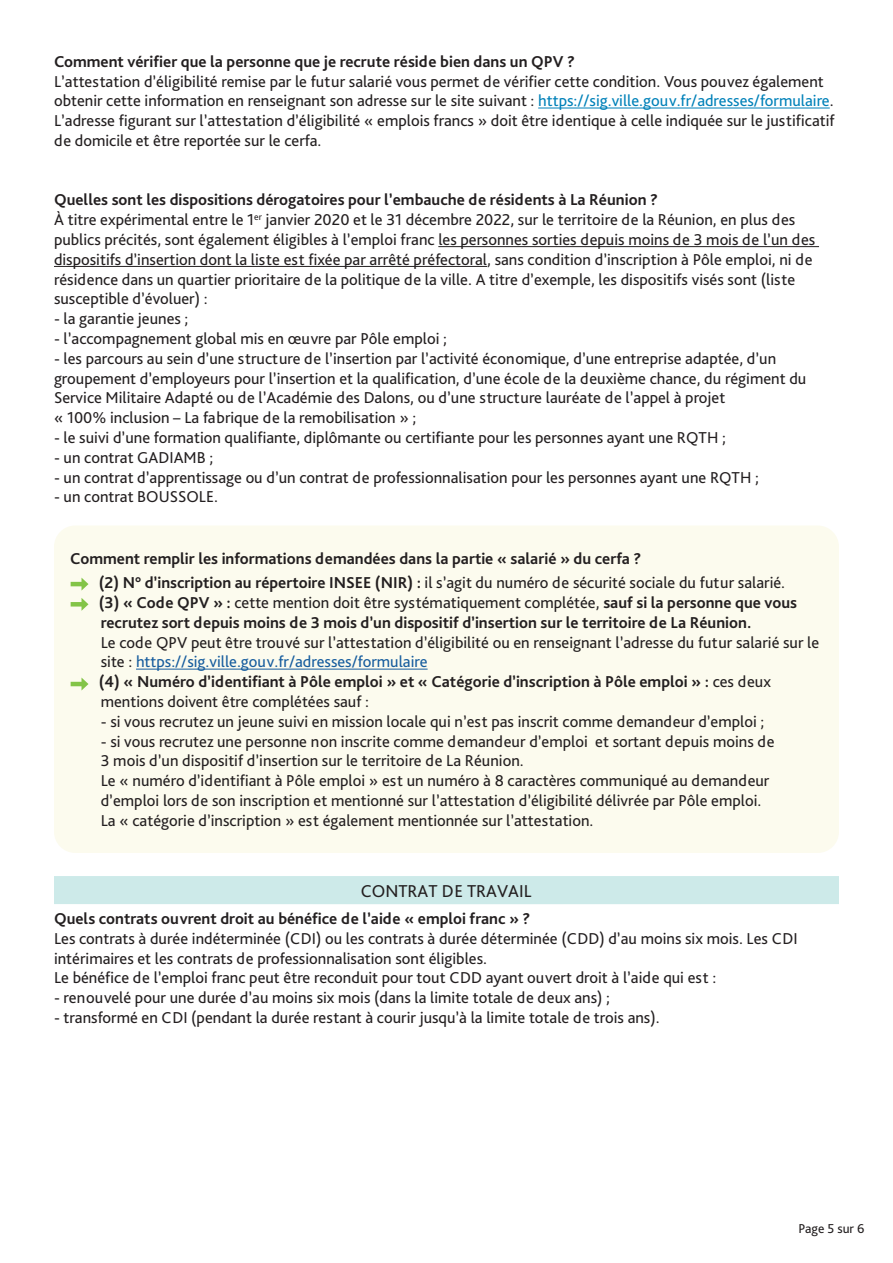
<style>
.page{position:relative;width:893px;height:1263px;background:#fff}
.page>*{position:absolute;margin:0;border:0;box-sizing:border-box;transform-origin:0 0}
.t1{font:18px "Bliss Pro";color:#231f20}
.t2{font:16.5px/19.8px "Bliss Pro";color:#231f20}
.t3{font:700 16.5px "Bliss Pro";color:#231f20}
.t4{font:16.5px "Bliss Pro";color:#175d9e}
.t5{font:13.5px "Bliss Pro";color:#231f20}
.s1{font-weight:700}
.s2{color:#0181b9}
.s3{color:#231f20}
.s4{font-weight:400}
</style>
<div class="page">
<hr style="left:538px;top:108px;width:292px;height:1px;background:#0181b9">
<hr style="left:438px;top:246px;width:381px;height:1px;background:#231f20">
<hr style="left:54px;top:266px;width:433px;height:1px;background:#231f20">
<div style="left:54px;top:525px;width:785px;height:328px;background:#fcfbee;border-radius:21px"></div>
<hr style="left:136px;top:669px;width:292px;height:1px;background:#175d9e">
<hr style="left:71px;top:582px;width:12px;height:4px;background:#83c447">
<svg style="left:82px;top:578px;width:6px;height:12px"></svg>
<hr style="left:71px;top:602px;width:12px;height:4px;background:#83c447">
<svg style="left:82px;top:598px;width:6px;height:12px"></svg>
<hr style="left:71px;top:682px;width:12px;height:4px;background:#83c447">
<svg style="left:82px;top:678px;width:6px;height:12px"></svg>
<div style="left:54px;top:876px;width:785px;height:28px;background:#cdeae9"></div>
<p class="t2" style="left:54px;top:51px;width:782px"><span class="s1">Comment vérifier que la personne que je recrute réside bien dans un QPV ?<br></span>L’attestation d’éligibilité remise par le futur salarié vous permet de vérifier cette condition. Vous pouvez également obtenir cette information en renseignant son adresse sur le site suivant : <span class="s2">https://sig.ville.gouv.fr/adresses/formulaire</span>.<br>L’adresse figurant sur l’attestation d’éligibilité « emplois francs » doit être identique à celle indiquée sur le justificatif de domicile et être reportée sur le cerfa.</p>
<p class="t2" style="left:54px;top:190px;width:763px"><span class="s1">Quelles sont les dispositions dérogatoires pour l’embauche de résidents à La Réunion ?<br></span>À titre expérimental entre le 1<sup>er</sup> janvier 2020 et le 31 décembre 2022, sur le territoire de la Réunion, en plus des publics précités, sont également éligibles à l’emploi franc les personnes sorties depuis moins de 3 mois de l’un des dispositifs d’insertion dont la liste est fixée par arrêté préfectoral, sans condition d’inscription à Pôle emploi, ni de résidence dans un quartier prioritaire de la politique de la ville. A titre d’exemple, les dispositifs visés sont (liste susceptible d’évoluer) :</p>
<p class="t2" style="left:54px;top:308px;width:136px">- la garantie jeunes ;</p>
<p class="t2" style="left:54px;top:328px;width:395px">- l’accompagnement global mis en œuvre par Pôle emploi ;</p>
<p class="t2" style="left:54px;top:348px;width:754px">- les parcours au sein d’une structure de l’insertion par l’activité économique, d’une entreprise adaptée, d’un groupement d’employeurs pour l’insertion et la qualification, d’une école de la deuxième chance, du régiment du Service Militaire Adapté ou de l’Académie des Dalons, ou d’une structure lauréate de l’appel à projet<br>« 100% inclusion – La fabrique de la remobilisation » ;</p>
<p class="t2" style="left:54px;top:427px;width:673px">- le suivi d’une formation qualifiante, diplômante ou certifiante pour les personnes ayant une RQTH ;</p>
<p class="t2" style="left:54px;top:447px;width:161px">- un contrat GADIAMB ;</p>
<p class="t2" style="left:54px;top:467px;width:706px">- un contrat d’apprentissage ou d’un contrat de professionnalisation pour les personnes ayant une RQTH ;</p>
<p class="t2" style="left:54px;top:487px;width:165px">- un contrat BOUSSOLE.</p>
<p class="t3" style="left:70px;top:548px;width:572px">Comment remplir les informations demandées dans la partie « salarié » du cerfa ?</p>
<p class="t2" style="left:99px;top:572px;width:688px"><span class="s1">(2) N° d’inscription au répertoire INSEE (NIR) :</span> il s’agit du numéro de sécurité sociale du futur salarié.</p>
<p class="t2" style="left:99px;top:592px;width:700px"><span class="s1">(3) « Code QPV » :</span> cette mention doit être systématiquement complétée, <span class="s1">sauf si la personne que vous</span></p>
<p class="t3" style="left:101px;top:612px;width:652px">recrutez sort depuis moins de 3 mois d’un dispositif d’insertion sur le territoire de La Réunion.</p>
<p class="t2" style="left:101px;top:632px;width:720px">Le code QPV peut être trouvé sur l’attestation d’éligibilité ou en renseignant l’adresse du futur salarié sur le</p>
<p class="t4" style="left:101px;top:652px;width:328px"><span class="s3">site :</span> https://sig.ville.gouv.fr/adresses/formulaire</p>
<p class="t3" style="left:99px;top:671px;width:674px">(4) « Numéro d’identifiant à Pôle emploi » et « Catégorie d’inscription à Pôle emploi » : <span class="s4">ces deux</span></p>
<p class="t2" style="left:101px;top:691px;width:270px">mentions doivent être complétées sauf :</p>
<p class="t2" style="left:101px;top:711px;width:665px">- si vous recrutez un jeune suivi en mission locale qui n’est pas inscrit comme demandeur d’emploi ;</p>
<p class="t2" style="left:101px;top:731px;width:675px">- si vous recrutez une personne non inscrite comme demandeur d’emploi et sortant depuis moins de</p>
<p class="t2" style="left:101px;top:751px;width:424px">3 mois d’un dispositif d’insertion sur le territoire de La Réunion.</p>
<p class="t2" style="left:101px;top:770px;width:670px">Le « numéro d’identifiant à Pôle emploi » est un numéro à 8 caractères communiqué au demandeur</p>
<p class="t2" style="left:101px;top:790px;width:662px">d’emploi lors de son inscription et mentionné sur l’attestation d’éligibilité délivrée par Pôle emploi.</p>
<p class="t2" style="left:101px;top:810px;width:494px">La « catégorie d’inscription » est également mentionnée sur l’attestation.</p>
<p class="t1" style="left:361px;top:879px;width:172px">CONTRAT DE TRAVAIL</p>
<p class="t2" style="left:54px;top:908px;width:745px"><span class="s1">Quels contrats ouvrent droit au bénéfice de l’aide « emploi franc » ?<br></span>Les contrats à durée indéterminée (CDI) ou les contrats à durée déterminée (CDD) d’au moins six mois. Les CDI intérimaires et les contrats de professionnalisation sont éligibles.<br>Le bénéfice de l’emploi franc peut être reconduit pour tout CDD ayant ouvert droit à l’aide qui est :</p>
<p class="t2" style="left:54px;top:987px;width:558px">- renouvelé pour une durée d’au moins six mois (dans la limite totale de deux ans) ;</p>
<p class="t2" style="left:54px;top:1007px;width:607px">- transformé en CDI (pendant la durée restant à courir jusqu’à la limite totale de trois ans).</p>
<p class="t5" style="left:798px;top:1220px;width:68px">Page 5 sur 6</p>
</div>
